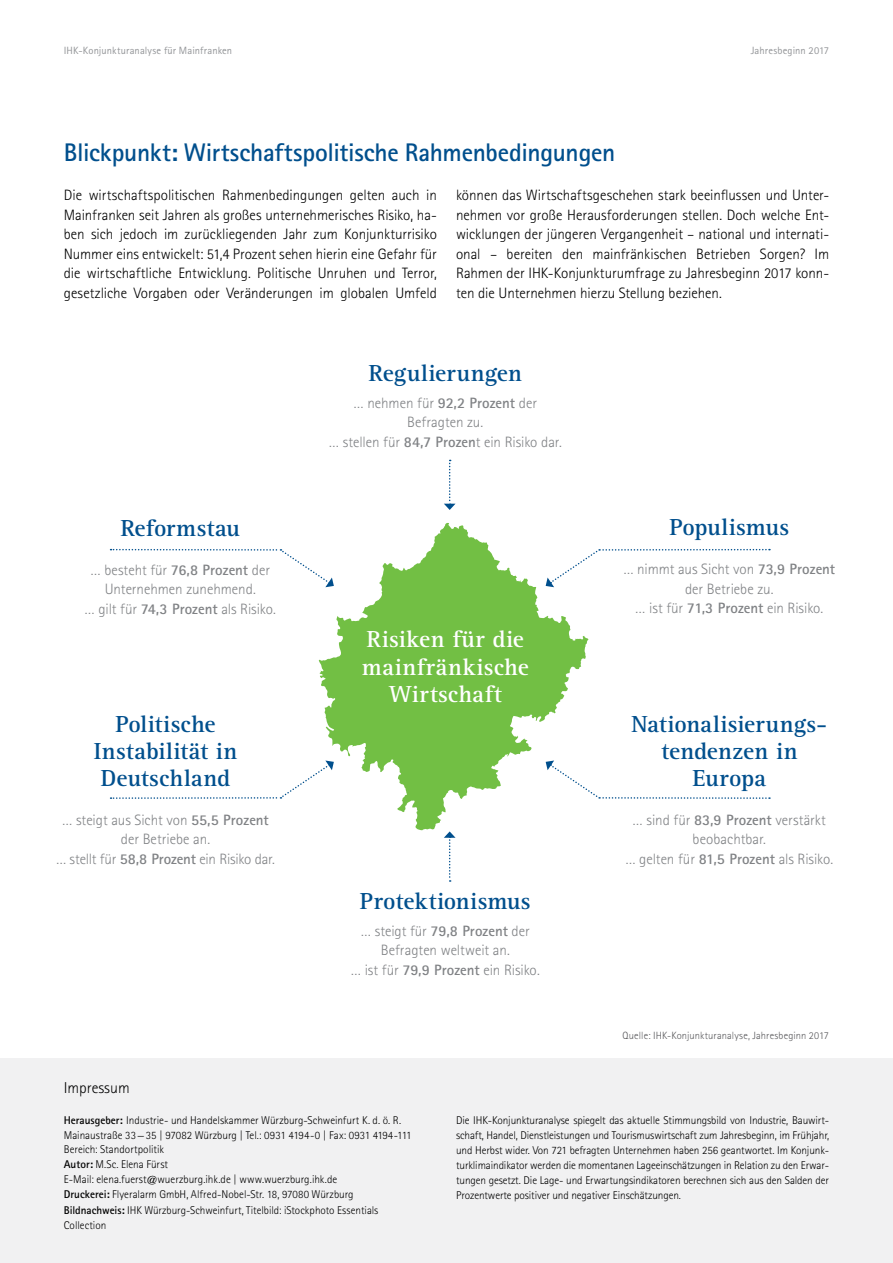
<style>
.page{position:relative;width:893px;height:1263px;background:#fff}
.page>*{position:absolute;margin:0;border:0;box-sizing:border-box;transform-origin:0 0}
.t1{font:700 25.5px "Rotis Sans Serif Std";letter-spacing:-.01em;color:#004f8d}
.t2{font:700 24px/27px "Rotis Serif";letter-spacing:.005em;color:#004f8d;text-align:center}
.t3{font:700 24px/27.5px "Rotis Serif";letter-spacing:.02em;color:#fff;text-align:center}
.t4{font:300 15.75px "Rotis Sans Serif Std";color:#000}
.t5{font:300 15px/19.5px "Rotis Sans Serif Std";letter-spacing:-.005em;color:#000;text-align:justify}
.t6{font:300 15px/19.5px "Rotis Sans Serif Std";letter-spacing:-.005em;color:#808285;text-align:center}
.t7{font:300 11.25px/15px "Rotis Sans Serif Std";letter-spacing:-.005em;color:#000}
.t8{font:10.5px "Rotis Sans Serif Std";letter-spacing:.01em;color:#939598}
.t9{font:300 10.5px "Rotis Sans Serif Std";letter-spacing:.01em;color:#565659}
.s1{font-weight:700}
</style>
<div class="page">
<div style="left:0;top:1059px;width:893px;height:204px;background:#f1f1f2"></div>
<svg style="left:319px;top:523px;width:269px;height:307px;fill:#72bf44"></svg>
<svg style="left:111px;top:549px;width:223px;height:38px"></svg>
<svg style="left:444px;top:460px;width:12px;height:50px"></svg>
<svg style="left:444px;top:831px;width:12px;height:51px"></svg>
<svg style="left:111px;top:760px;width:223px;height:39px"></svg>
<svg style="left:546px;top:760px;width:224px;height:39px"></svg>
<svg style="left:546px;top:549px;width:224px;height:38px"></svg>
<p class="t8" style="left:64px;top:44px;width:170px">IHK-Konjunkturanalyse für Mainfranken</p>
<p class="t8" style="left:751px;top:44px;width:80px">Jahresbeginn 2017</p>
<h1 class="t1" style="left:64px;top:137px;width:553px">Blickpunkt: Wirtschaftspolitische Rahmenbedingungen</h1>
<p class="t5" style="left:64px;top:185px;width:375px">Die wirtschaftspolitischen Rahmenbedingungen gelten auch in Mainfranken seit Jahren als großes unternehmerisches Risiko, ha&shy;ben sich jedoch im zurückliegenden Jahr zum Konjunkturrisiko Nummer eins entwickelt: 51,4 Prozent sehen hierin eine Gefahr für die wirtschaftliche Entwicklung. Politische Unruhen und Terror, gesetzliche Vorgaben oder Veränderungen im globalen Umfeld</p>
<p class="t5" style="left:456px;top:185px;width:375px">können das Wirtschaftsgeschehen stark beeinflussen und Unter&shy;nehmen vor große Herausforderungen stellen. Doch welche Ent&shy;wicklungen der jüngeren Vergangenheit – national und internati&shy;onal – bereiten den mainfränkischen Betrieben Sorgen? Im Rahmen der IHK-Konjunkturumfrage zu Jahresbeginn 2017 konn&shy;ten die Unternehmen hierzu Stellung beziehen.</p>
<h2 class="t2" style="left:121px;top:515px;width:121px">Reformstau</h2>
<h3 class="t6" style="left:85px;top:560px;width:193px">… besteht für <span class="s1">76,8 Prozent</span> der<br>Unternehmen zunehmend.<br>… gilt für <span class="s1">74,3 Prozent</span> als Risiko.</h3>
<h2 class="t2" style="left:94px;top:710px;width:145px">Politische<br>Instabilität in<br>Deutschland</h2>
<h3 class="t6" style="left:56px;top:810px;width:220px">… steigt aus Sicht von <span class="s1">55,5 Prozent </span>der Betriebe an.<br>… stellt für <span class="s1">58,8 Prozent</span> ein Risiko dar.</h3>
<h2 class="t2" style="left:369px;top:360px;width:155px">Regulierungen</h2>
<h3 class="t6" style="left:329px;top:393px;width:234px">… nehmen für <span class="s1">92,2 Prozent</span> der<br>Befragten zu.<br>… stellen für <span class="s1">84,7 Prozen</span>t ein Risiko dar.</h3>
<h2 class="t3" style="left:362px;top:626px;width:168px">Risiken für die mainfränkische<br>Wirtschaft</h2>
<h2 class="t2" style="left:360px;top:888px;width:172px">Protektionismus</h2>
<h3 class="t6" style="left:351px;top:921px;width:190px">… steigt für <span class="s1">79,8 Prozent</span> der<br>Befragten weltweit an.<br>… ist für <span class="s1">79,9 Prozent</span> ein Risiko.</h3>
<h2 class="t2" style="left:669px;top:514px;width:121px">Populismus</h2>
<h3 class="t6" style="left:623px;top:559px;width:213px">… nimmt aus Sicht von <span class="s1">73,9 Prozent </span>der Betriebe zu.<br>… ist für <span class="s1">71,3 Prozent</span> ein Risiko.</h3>
<h2 class="t2" style="left:631px;top:710px;width:197px">Nationalisierungs&shy;tendenzen in<br>Europa</h2>
<h3 class="t6" style="left:625px;top:810px;width:209px">… sind für <span class="s1">83,9 Prozent</span> verstärkt beobachtbar.<br>… gelten für <span class="s1">81,5 Prozent</span> als Risiko.</h3>
<p class="t9" style="left:623px;top:1029px;width:208px">Quelle: IHK-Konjunkturanalyse, Jahresbeginn 2017</p>
<h3 class="t4" style="left:64px;top:1079px;width:67px">Impressum</h3>
<p class="t7" style="left:64px;top:1112px;width:349px"><span class="s1">Herausgeber:</span> Industrie- und Handelskammer Würzburg-Schweinfurt K. d. ö. R.<br>Mainaustraße 33—35 | 97082 Würzburg | Tel.: 0931 4194-0 | Fax: 0931 4194-111<br>Bereich: Standortpolitik<br><span class="s1">Autor:</span> M.Sc. Elena Fürst<br>E-Mail: elena.fuerst@wuerzburg.ihk.de | www.wuerzburg.ihk.de<br><span class="s1">Druckerei:</span> Flyeralarm GmbH, Alfred-Nobel-Str. 18, 97080 Würzburg <span class="s1">Bildnachweis:</span> IHK Würzburg-Schweinfurt, Titelbild: iStockphoto Essentials Collection</p>
<p class="t7" style="left:456px;top:1112px;width:375px;text-align:justify">Die IHK-Konjunkturanalyse spiegelt das aktuelle Stimmungsbild von Industrie, Bauwirt&shy;schaft, Handel, Dienstleistungen und Tourismuswirtschaft zum Jahresbeginn, im Frühjahr, und Herbst wider. Von 721 befragten Unternehmen haben 256 geantwortet. Im Konjunk&shy;turklimaindikator werden die momentanen Lageeinschätzungen in Relation zu den Erwar&shy;tungen gesetzt. Die Lage- und Erwartungsindikatoren berechnen sich aus den Salden der Prozentwerte positiver und negativer Einschätzungen.</p>
</div>
